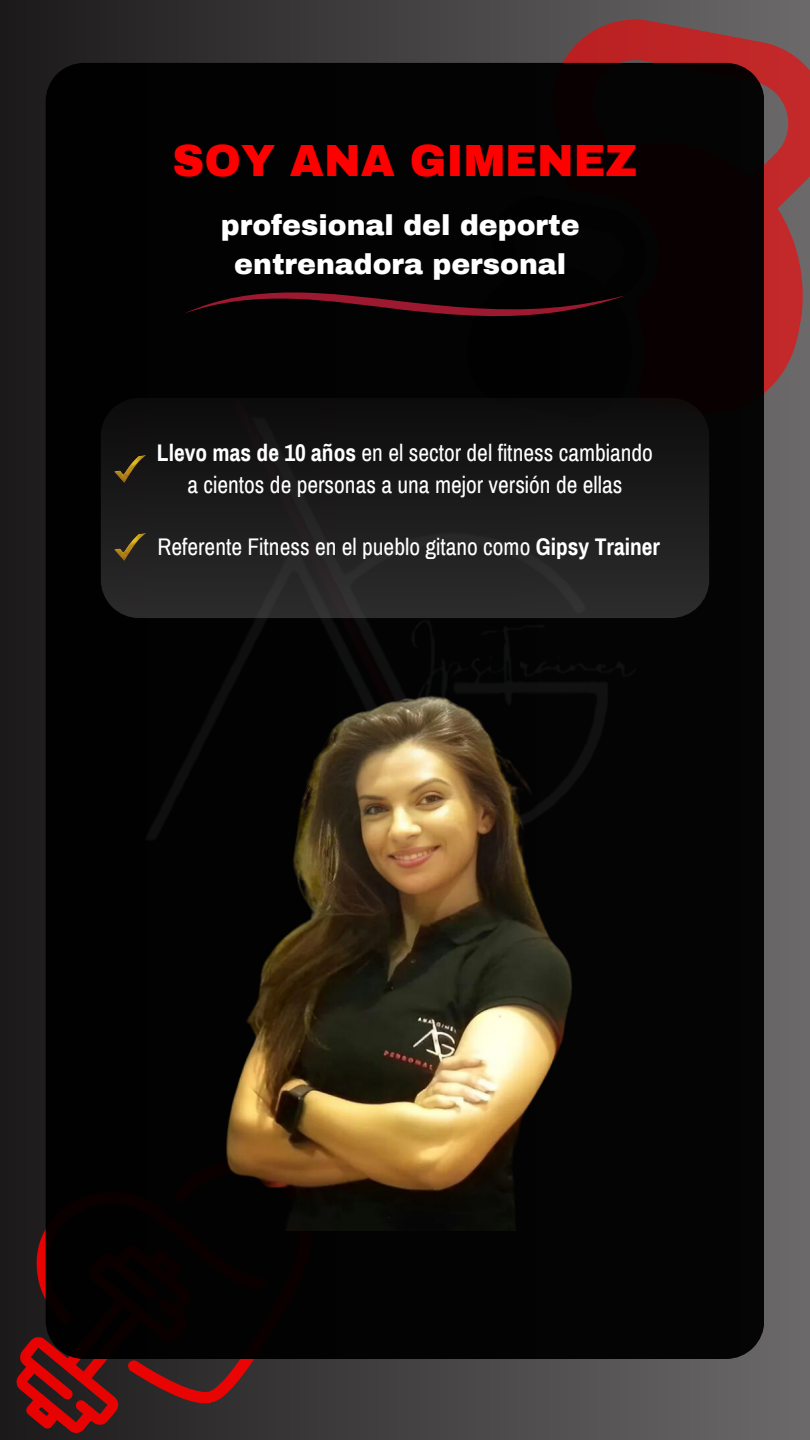
<style>
.page{position:relative;width:810px;height:1440px;background:#fff}
.page>*{position:absolute;margin:0;border:0;box-sizing:border-box;transform-origin:0 0}
.t1{font:900 44.1px "Archivo";color:#f00}
.t2{font:900 28.3px "Archivo";color:#fff}
.t3{font:23.5px/32.2px "Archivo Narrow";color:#fff;text-align:center}
.s1{font-weight:700}
</style>
<div class="page">
<div style="left:0;top:0;width:810px;height:1440px;background:linear-gradient(to right,#1b1919,#6b696a)"></div>
<div style="left:268px;top:1359px;width:78px;height:61px;background:#393738"></div>
<svg style="left:0;top:1160px;width:268px;height:280px;background:#4a1c1c"></svg>
<svg style="left:494px;top:5px;width:316px;height:290px;background:#8e4142"></svg>
<div style="left:46px;top:63px;width:718px;height:1296px;background:#030202"></div>
<img style="left:0;top:295px;width:810px;height:832px">
<img style="left:221px;top:673px;width:368px;height:558px">
<svg style="left:184px;top:281px;width:442px;height:38px;background:#190509"></svg>
<svg style="left:101px;top:398px;width:608px;height:220px;background:#1c1b1c"></svg>
<img style="left:115px;top:455px;width:30px;height:27px">
<img style="left:115px;top:533px;width:30px;height:27px">
<p class="t1" style="left:173px;top:137px;width:466px">SOY ANA GIMENEZ</p>
<p class="t2" style="left:221px;top:210px;width:360px">profesional del deporte</p>
<p class="t2" style="left:234px;top:249px;width:334px">entrenadora personal</p>
<p class="t3" style="left:157px;top:437px;width:498px"><span class="s1">Llevo mas de 10 años</span> en el sector del fitness cambiando a cientos de personas a una mejor versión de ellas</p>
<p class="t3" style="left:158px;top:531px;width:504px">Referente Fitness en el pueblo gitano como <span class="s1">Gipsy Trainer</span></p>
</div>
